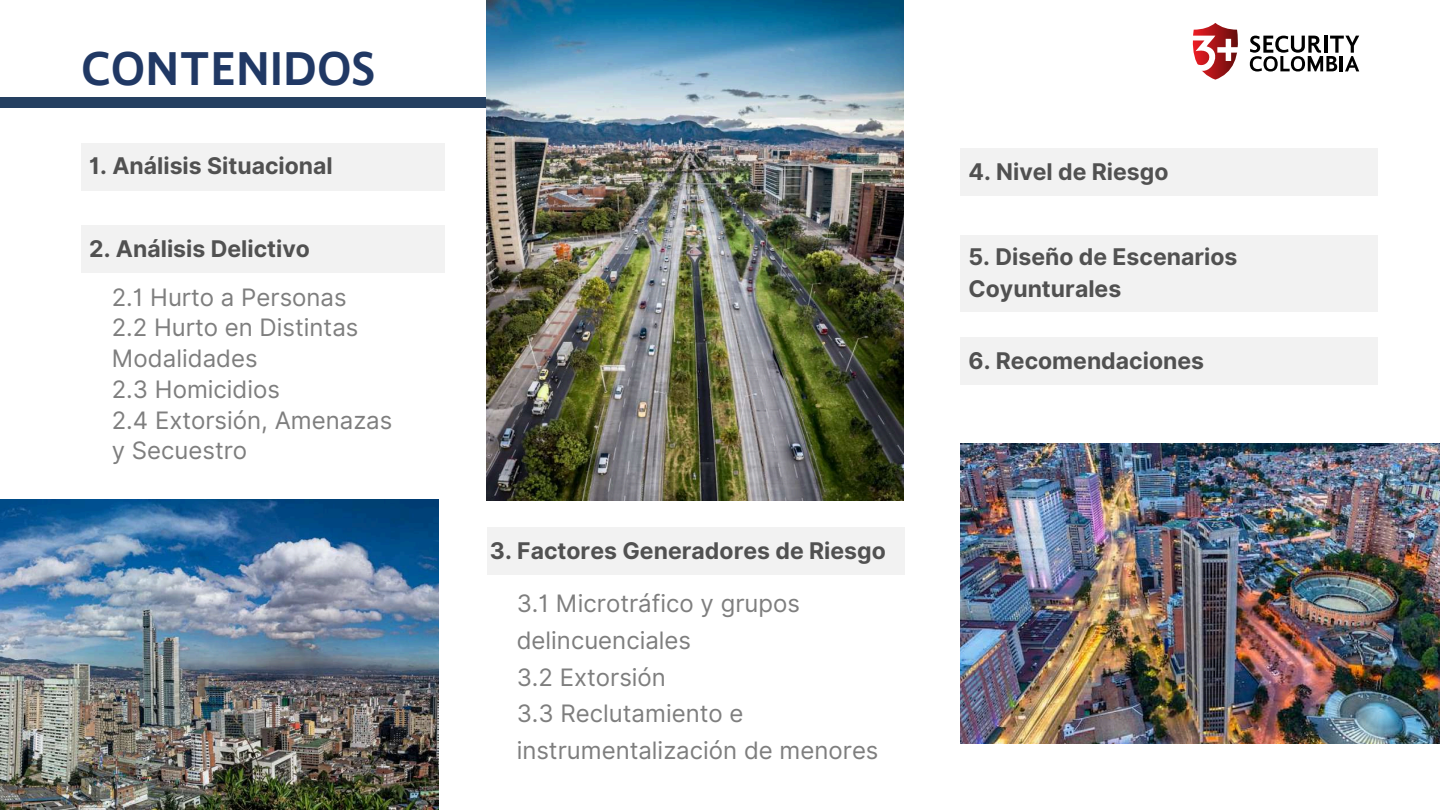
<style>
.page{position:relative;width:1440px;height:810px;background:#fff}
.page>*{position:absolute;margin:0;border:0;box-sizing:border-box;transform-origin:0 0}
.t1{font:700 49px "Gandhi Sans";color:#203864}
.t2{font:24px/30.8px "Inter";color:#7e7e7e}
.t3{font:700 23px/31.5px "Inter";color:#515151}
</style>
<div class="page">
<img style="left:0;top:500px;width:439px;height:310px">
<img style="left:960px;top:444px;width:480px;height:300px">
<div style="left:0;top:97px;width:487px;height:11px;background:#254061"></div>
<img style="left:487px;top:0;width:417px;height:500px">
<div style="left:81px;top:143px;width:364px;height:47px;background:#f2f2f2"></div>
<div style="left:81px;top:226px;width:364px;height:47px;background:#f2f2f2"></div>
<div style="left:487px;top:527px;width:417px;height:48px;background:#f2f2f2"></div>
<div style="left:960px;top:148px;width:417px;height:48px;background:#f2f2f2"></div>
<div style="left:960px;top:235px;width:417px;height:76px;background:#f2f2f2"></div>
<div style="left:960px;top:337px;width:417px;height:47px;background:#f2f2f2"></div>
<svg style="left:1250px;top:36px;width:109px;height:36px"></svg>
<svg style="left:1192px;top:23px;width:46px;height:57px"></svg>
<h1 class="t1" style="left:81px;top:47px;width:296px">CONTENIDOS</h1>
<p class="t3" style="left:89px;top:150px;width:245px">1. Análisis Situacional</p>
<p class="t3" style="left:89px;top:233px;width:222px">2. Análisis Delictivo</p>
<p class="t2" style="left:112px;top:282px;width:282px">2.1 Hurto a Personas<br>2.2 Hurto en Distintas<br>Modalidades<br>2.3 Homicidios<br>2.4 Extorsión, Amenazas y Secuestro</p>
<p class="t3" style="left:490px;top:535px;width:397px">3. Factores Generadores de Riesgo</p>
<p class="t2" style="left:517px;top:585px;width:363px;line-height:36.8px">3.1 Microtráfico y grupos delincuenciales<br>3.2 Extorsión<br>3.3 Reclutamiento e instrumentalización de menores</p>
<p class="t3" style="left:969px;top:156px;width:202px">4. Nivel de Riesgo</p>
<p class="t3" style="left:969px;top:241px;width:271px">5. Diseño de Escenarios<br>Coyunturales</p>
<p class="t3" style="left:969px;top:344px;width:237px">6. Recomendaciones</p>
</div>
